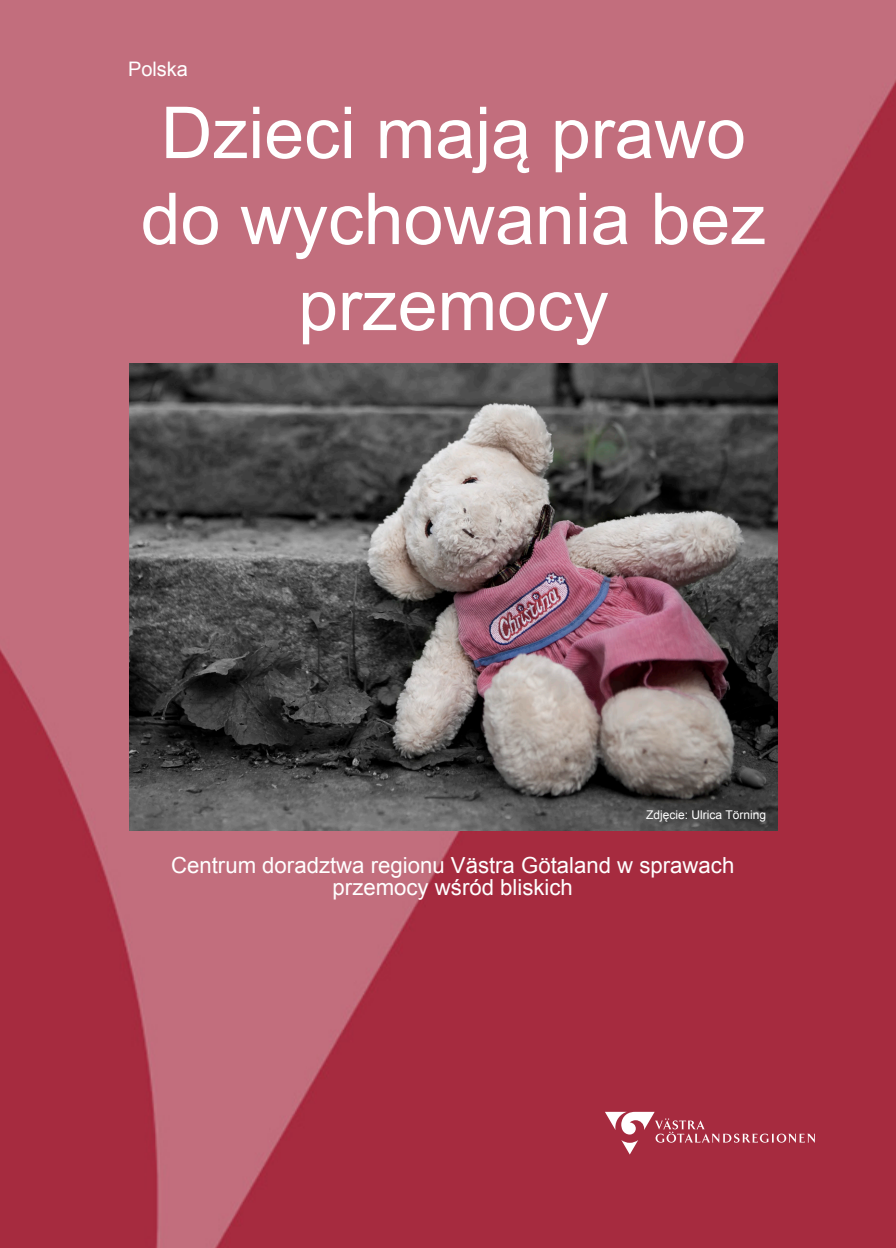
<style>
.page{position:relative;width:896px;height:1248px;background:#fff}
.page>*{position:absolute;margin:0;border:0;box-sizing:border-box;transform-origin:0 0}
.t1{font:71.6px/86px "Arial";color:#fff;text-align:center}
.t2{font:22.2px/22.2px "Arial";color:#fff;text-align:center}
.t3{font:20px "Arial";color:#fff}
.t4{font:12px "Arial";color:#fff}
</style>
<div class="page">
<img style="left:0;top:0;width:896px;height:1247px">
<img style="left:129px;top:363px;width:649px;height:467px">
<svg style="left:605px;top:1111px;width:210px;height:43px;background:#b14758"></svg>
<p class="t3" style="left:128px;top:55px;width:62px">Polska</p>
<p class="t1" style="left:141px;top:91px;width:627px">Dzieci mają prawo do wychowania bez przemocy</p>
<p class="t4" style="left:646px;top:806px;width:121px">Zdjęcie: Ulrica Törning</p>
<p class="t2" style="left:171px;top:854px;width:565px">Centrum doradztwa regionu Västra Götaland w sprawach przemocy wśród bliskich</p>
</div>
